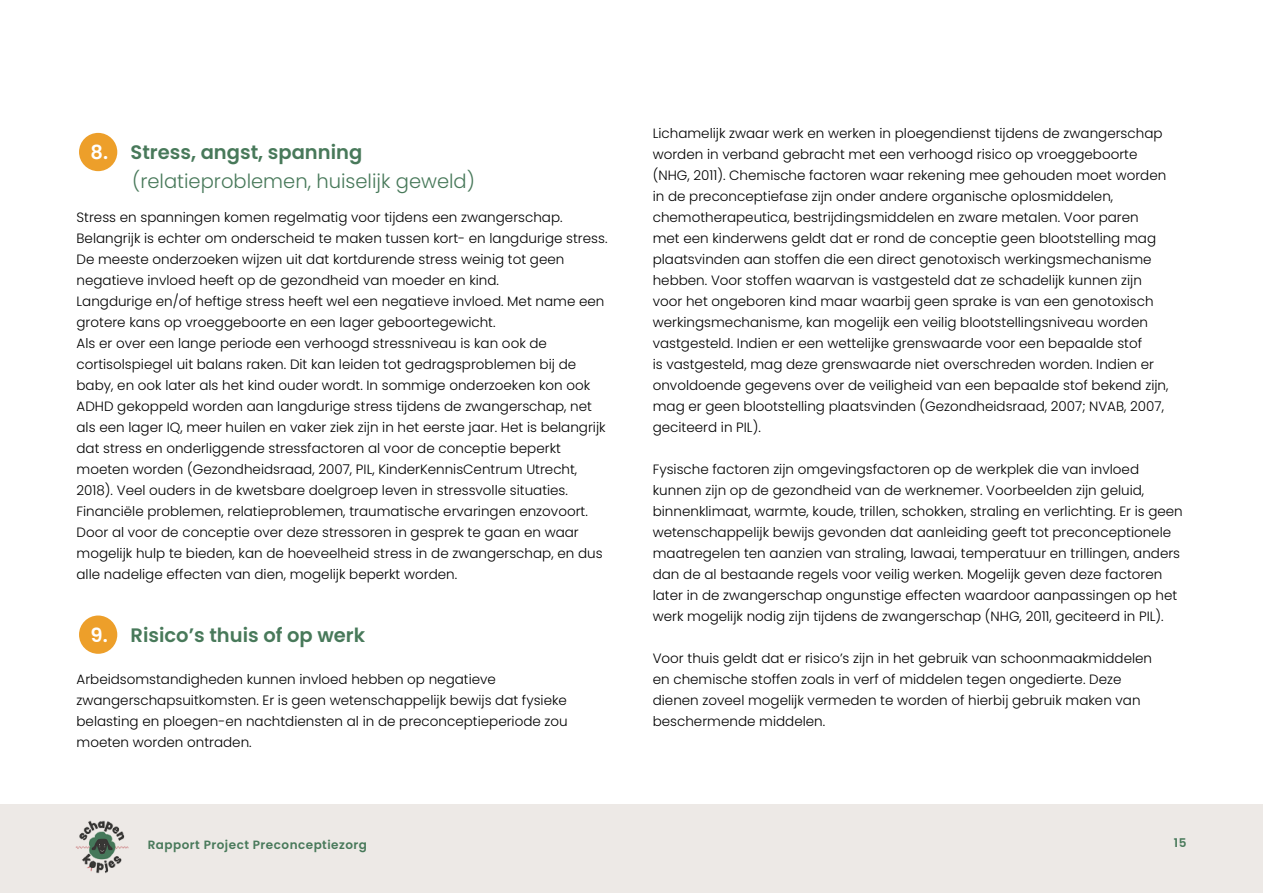
<style>
.page{position:relative;width:1263px;height:893px;background:#fff}
.page>*{position:absolute;margin:0;border:0;box-sizing:border-box;transform-origin:0 0}
.t1{font:300 19.5px/28.5px "Poppins";color:#48795a}
.t2{font:600 19.5px "Poppins";color:#48795a}
.t3{font:300 13.5px/21px "Poppins";color:#000}
.t4{font:600 12px "Poppins";letter-spacing:.04em;color:#48795a}
.s1{font-weight:600;color:#fff}
.s2{font-weight:600}
.s3{color:#fff}
</style>
<div class="page">
<div style="left:0;top:804px;width:1263px;height:89px;background:#ede9e6"></div>
<img style="left:75px;top:820px;width:54px;height:54px">
<div style="left:80px;top:134px;width:36px;height:36px;background:#ed9f2a;border-radius:50%"></div>
<div style="left:79px;top:133px;width:38px;height:38px;border:2px solid #ed9f2a;border-radius:50%"></div>
<div style="left:80px;top:617px;width:36px;height:36px;background:#ed9f2a;border-radius:50%"></div>
<div style="left:79px;top:615px;width:38px;height:39px;border:2px solid #ed9f2a;border-radius:50%"></div>
<h1 class="t1" style="left:132px;top:138px;width:344px;text-indent:-42px"><span class="s1">8.</span> <span class="s2">Stress, angst, spanning </span>(relatieproblemen, huiselijk geweld)</h1>
<p class="t3" style="left:77px;top:207px;width:532px">Stress en spanningen komen regelmatig voor tijdens een zwangerschap.<br>Belangrijk is echter om onderscheid te maken tussen kort- en langdurige stress.<br>De meeste onderzoeken wijzen uit dat kortdurende stress weinig tot geen negatieve invloed heeft op de gezondheid van moeder en kind.<br>Langdurige en/of heftige stress heeft wel een negatieve invloed. Met name een grotere kans op vroeggeboorte en een lager geboortegewicht.<br>Als er over een lange periode een verhoogd stressniveau is kan ook de cortisolspiegel uit balans raken. Dit kan leiden tot gedragsproblemen bij de baby, en ook later als het kind ouder wordt. In sommige onderzoeken kon ook ADHD gekoppeld worden aan langdurige stress tijdens de zwangerschap, net als een lager IQ, meer huilen en vaker ziek zijn in het eerste jaar. Het is belangrijk dat stress en onderliggende stressfactoren al voor de conceptie beperkt moeten worden (Gezondheidsraad, 2007, PIL, KinderKennisCentrum Utrecht, 2018). Veel ouders in de kwetsbare doelgroep leven in stressvolle situaties.<br>Financiële problemen, relatieproblemen, traumatische ervaringen enzovoort.<br>Door al voor de conceptie over deze stressoren in gesprek te gaan en waar mogelijk hulp te bieden, kan de hoeveelheid stress in de zwangerschap, en dus alle nadelige effecten van dien, mogelijk beperkt worden.</p>
<h1 class="t2" style="left:90px;top:624px;width:276px"><span class="s3">9.</span> Risico’s thuis of op werk</h1>
<p class="t3" style="left:77px;top:669px;width:493px">Arbeidsomstandigheden kunnen invloed hebben op negatieve zwangerschapsuitkomsten. Er is geen wetenschappelijk bewijs dat fysieke belasting en ploegen-en nachtdiensten al in de preconceptieperiode zou moeten worden ontraden.</p>
<p class="t3" style="left:653px;top:123px;width:517px">Lichamelijk zwaar werk en werken in ploegendienst tijdens de zwangerschap worden in verband gebracht met een verhoogd risico op vroeggeboorte (NHG, 2011). Chemische factoren waar rekening mee gehouden moet worden in de preconceptiefase zijn onder andere organische oplosmiddelen, chemotherapeutica, bestrijdingsmiddelen en zware metalen. Voor paren met een kinderwens geldt dat er rond de conceptie geen blootstelling mag plaatsvinden aan stoffen die een direct genotoxisch werkingsmechanisme hebben. Voor stoffen waarvan is vastgesteld dat ze schadelijk kunnen zijn voor het ongeboren kind maar waarbij geen sprake is van een genotoxisch werkingsmechanisme, kan mogelijk een veilig blootstellingsniveau worden vastgesteld. Indien er een wettelijke grenswaarde voor een bepaalde stof<br>is vastgesteld, mag deze grenswaarde niet overschreden worden. Indien er onvoldoende gegevens over de veiligheid van een bepaalde stof bekend zijn, mag er geen blootstelling plaatsvinden (Gezondheidsraad, 2007; NVAB, 2007, geciteerd in PIL).</p>
<p class="t3" style="left:653px;top:459px;width:532px">Fysische factoren zijn omgevingsfactoren op de werkplek die van invloed kunnen zijn op de gezondheid van de werknemer. Voorbeelden zijn geluid, binnenklimaat, warmte, koude, trillen, schokken, straling en verlichting. Er is geen wetenschappelijk bewijs gevonden dat aanleiding geeft tot preconceptionele maatregelen ten aanzien van straling, lawaai, temperatuur en trillingen, anders dan de al bestaande regels voor veilig werken. Mogelijk geven deze factoren later in de zwangerschap ongunstige effecten waardoor aanpassingen op het werk mogelijk nodig zijn tijdens de zwangerschap (NHG, 2011, geciteerd in PIL).</p>
<p class="t3" style="left:653px;top:648px;width:501px">Voor thuis geldt dat er risico’s zijn in het gebruik van schoonmaakmiddelen en chemische stoffen zoals in verf of middelen tegen ongedierte. Deze dienen zoveel mogelijk vermeden te worden of hierbij gebruik maken van beschermende middelen.</p>
<p class="t4" style="left:148px;top:838px;width:221px">Rapport Project Preconceptiezorg</p>
<p class="t4" style="left:1174px;top:836px;width:14px">15</p>
</div>
